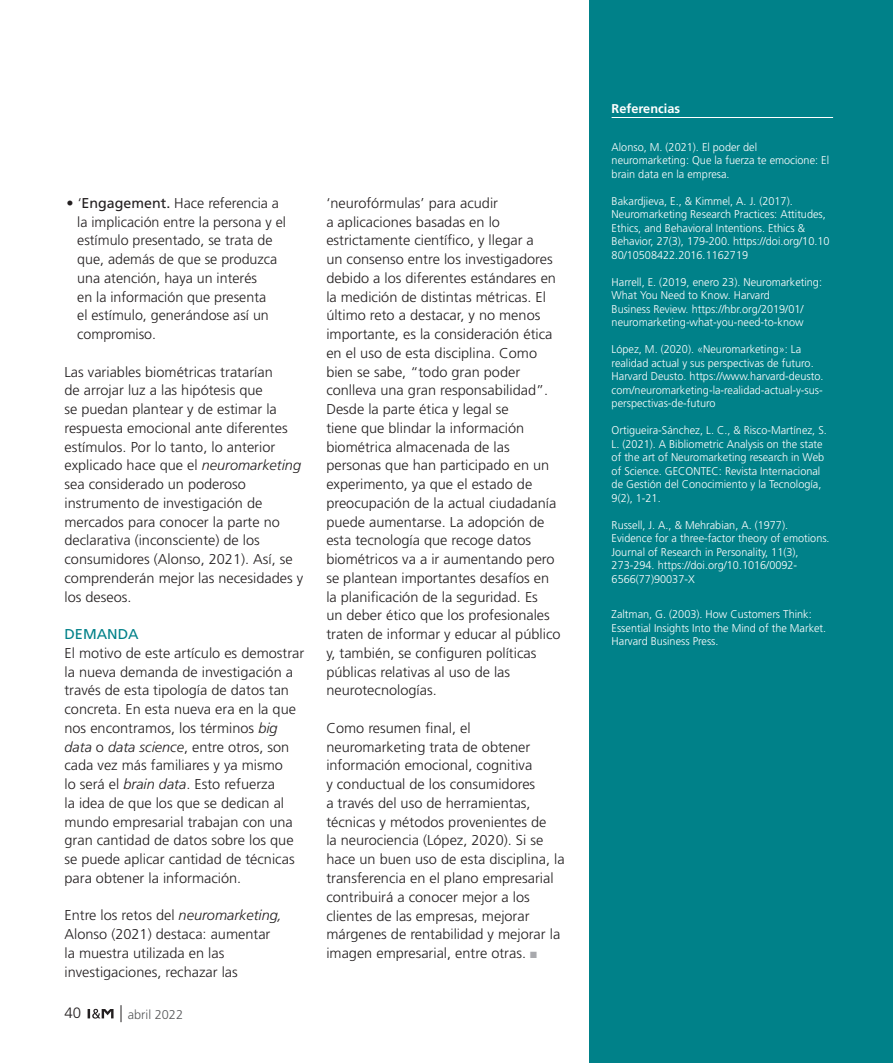
<style>
.page{position:relative;width:893px;height:1063px;background:#fff}
.page>*{position:absolute;margin:0;border:0;box-sizing:border-box;transform-origin:0 0}
.t1{font:300 15px "Frutiger";color:#231f20}
.t2{font:300 14.25px/18.8px "Frutiger";color:#231f20}
.t3{font:14.25px "Frutiger";color:#008189}
.t4{font:700 12.75px "Frutiger";color:#fff}
.t5{font:300 12.75px "Frutiger";color:#57585a}
.t6{font:300 11.25px/13.5px "Frutiger";color:#fff}
.s1{font-weight:400}
.s2{font-style:italic}
.s3{color:#a8a9ad}
</style>
<div class="page">
<svg style="left:88px;top:1009px;width:26px;height:10px"></svg>
<svg style="left:121px;top:1005px;width:1px;height:17px"></svg>
<div style="left:590px;top:0;width:303px;height:1063px;background:#008189"></div>
<hr style="left:612px;top:117px;width:221px;height:1px;background:#fff">
<p class="t2" style="left:77px;top:193px;width:210px;text-indent:-11px">• ‘<span class="s1">Engagement.</span> Hace referencia a la implicación entre la persona y el estímulo presentado, se trata de que, además de que se produzca una atención, haya un interés<br>en la información que presenta<br>el estímulo, generándose así un compromiso.</p>
<p class="t2" style="left:64px;top:362px;width:240px">Las variables biométricas tratarían<br>de arrojar luz a las hipótesis que<br>se puedan plantear y de estimar la respuesta emocional ante diferentes estímulos. Por lo tanto, lo anterior explicado hace que el <span class="s2">neuromarketing </span>sea considerado un poderoso instrumento de investigación de mercados para conocer la parte no declarativa (inconsciente) de los consumidores (Alonso, 2021). Así, se comprenderán mejor las necesidades y los deseos.</p>
<p class="t3" style="left:64px;top:626px;width:76px">DEMANDA</p>
<p class="t2" style="left:64px;top:644px;width:241px">El motivo de este artículo es demostrar la nueva demanda de investigación a través de esta tipología de datos tan concreta. En esta nueva era en la que nos encontramos, los términos <span class="s2">big data</span> o <span class="s2">data science</span>, entre otros, son cada vez más familiares y ya mismo<br>lo será el <span class="s2">brain data</span>. Esto refuerza<br>la idea de que los que se dedican al mundo empresarial trabajan con una gran cantidad de datos sobre los que se puede aplicar cantidad de técnicas para obtener la información.</p>
<p class="t2" style="left:64px;top:906px;width:219px">Entre los retos del <span class="s2">neuromarketing,<br></span>Alonso (2021) destaca: aumentar la muestra utilizada en las investigaciones, rechazar las</p>
<p class="t1" style="left:64px;top:1005px;width:18px">40</p>
<p class="t5" style="left:128px;top:1007px;width:57px">abril 2022</p>
<p class="t2" style="left:326px;top:194px;width:236px">‘neurofórmulas’ para acudir<br>a aplicaciones basadas en lo estrictamente científico, y llegar a<br>un consenso entre los investigadores debido a los diferentes estándares en la medición de distintas métricas. El último reto a destacar, y no menos importante, es la consideración ética en el uso de esta disciplina. Como bien se sabe, “todo gran poder conlleva una gran responsabilidad”.<br>Desde la parte ética y legal se<br>tiene que blindar la información biométrica almacenada de las personas que han participado en un experimento, ya que el estado de preocupación de la actual ciudadanía puede aumentarse. La adopción de esta tecnología que recoge datos biométricos va a ir aumentando pero se plantean importantes desafíos en la planificación de la seguridad. Es<br>un deber ético que los profesionales traten de informar y educar al público y, también, se configuren políticas públicas relativas al uso de las neurotecnologías.</p>
<p class="t2" style="left:326px;top:719px;width:240px">Como resumen final, el neuromarketing trata de obtener información emocional, cognitiva<br>y conductual de los consumidores<br>a través del uso de herramientas, técnicas y métodos provenientes de<br>la neurociencia (López, 2020). Si se hace un buen uso de esta disciplina, la transferencia en el plano empresarial contribuirá a conocer mejor a los clientes de las empresas, mejorar márgenes de rentabilidad y mejorar la imagen empresarial, entre otras. <span class="s3">■</span></p>
<p class="t4" style="left:612px;top:101px;width:70px">Referencias</p>
<p class="t6" style="left:612px;top:140px;width:219px">Alonso, M. (2021). El poder del neuromarketing: Que la fuerza te emocione: El brain data en la empresa.</p>
<p class="t6" style="left:612px;top:194px;width:219px">Bakardjieva, E., &amp; Kimmel, A. J. (2017).<br>Neuromarketing Research Practices: Attitudes, Ethics, and Behavioral Intentions. Ethics &amp; Behavior, 27(3), 179-200. https://doi.org/10.10<br>80/10508422.2016.1162719</p>
<p class="t6" style="left:612px;top:275px;width:212px">Harrell, E. (2019, enero 23). Neuromarketing:<br>What You Need to Know. Harvard<br>Business Review. https://hbr.org/2019/01/ neuromarketing-what-you-need-to-know</p>
<p class="t6" style="left:612px;top:343px;width:213px">López, M. (2020). «Neuromarketing»: La realidad actual y sus perspectivas de futuro.<br>Harvard Deusto. https://www.harvard-deusto. com/neuromarketing-la-realidad-actual-y-sus&shy;perspectivas-de-futuro</p>
<p class="t6" style="left:612px;top:424px;width:217px">Ortigueira-Sánchez, L. C., &amp; Risco-Martínez, S.<br>L. (2021). A Bibliometric Analysis on the state of the art of Neuromarketing research in Web of Science. GECONTEC: Revista Internacional de Gestión del Conocimiento y la Tecnología, 9(2), 1-21.</p>
<p class="t6" style="left:612px;top:518px;width:220px">Russell, J. A., &amp; Mehrabian, A. (1977).<br>Evidence for a three-factor theory of emotions.<br>Journal of Research in Personality, 11(3), 273-294. https://doi.org/10.1016/0092- 6566(77)90037-X</p>
<p class="t6" style="left:612px;top:607px;width:216px">Zaltman, G. (2003). How Customers Think:<br>Essential Insights Into the Mind of the Market.<br>Harvard Business Press.</p>
</div>
